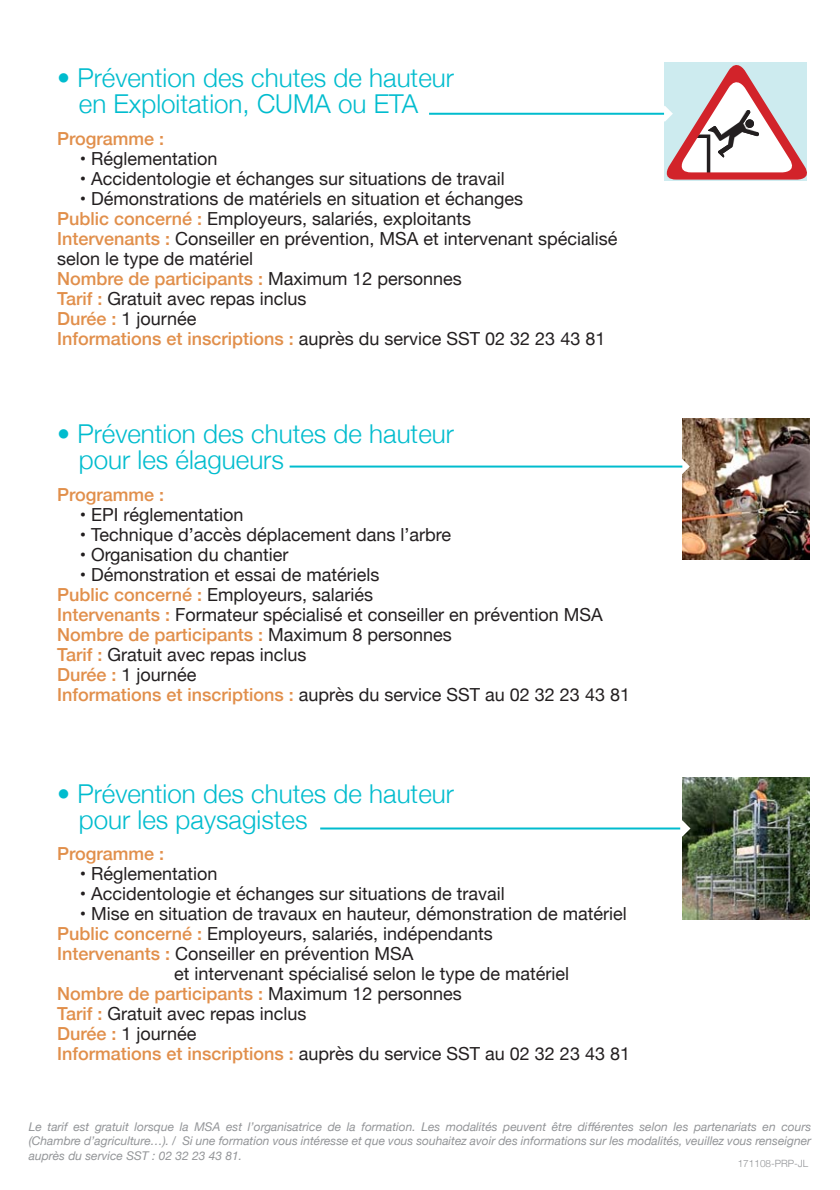
<style>
.page{position:relative;width:840px;height:1190px;background:#fff}
.page>*{position:absolute;margin:0;border:0;box-sizing:border-box;transform-origin:0 0}
.t1{font:300 26px/26px "Helvetica Neue";color:#00bcce}
.t2{font:18px/20px "Helvetica Neue";color:#231f20}
.t3{font:500 18px "Helvetica Neue";color:#e18f4b}
.t4{font:italic 12px/14.4px "Helvetica Neue";color:#939598;text-align:justify}
.t5{font:300 10px "Helvetica Neue";color:#939598}
.s1{font-weight:500;color:#e18f4b}
.s2{font-weight:400;color:#231f20}
</style>
<div class="page">
<img style="left:682px;top:778px;width:128px;height:141px">
<svg style="left:674px;top:820px;width:16px;height:17px"></svg>
<hr style="left:320px;top:828px;width:360px;height:2px;background:#00bcce">
<img style="left:682px;top:418px;width:128px;height:142px">
<svg style="left:657px;top:62px;width:150px;height:118px"></svg>
<hr style="left:429px;top:113px;width:235px;height:2px;background:#00bcce">
<svg style="left:674px;top:458px;width:16px;height:17px"></svg>
<hr style="left:290px;top:466px;width:392px;height:2px;background:#00bcce">
<h1 class="t1" style="left:57px;top:64px;width:398px;text-align:center">• Prévention des chutes de hauteur en Exploitation, CUMA ou ETA</h1>
<p class="t3" style="left:57px;top:127px;width:109px">Programme :</p>
<p class="t2" style="left:80px;top:148px;width:139px">• Réglementation</p>
<p class="t2" style="left:80px;top:168px;width:427px">• Accidentologie et échanges sur situations de travail</p>
<p class="t2" style="left:57px;top:188px;width:562px;text-indent:23px">• Démonstrations de matériels en situation et échanges<br><span class="s1">Public concerné :</span> Employeurs, salariés, exploitants<br><span class="s1">Intervenants :</span> Conseiller en prévention, MSA et intervenant spécialisé selon le type de matériel<br><span class="s1">Nombre de participants :</span> Maximum 12 personnes<br><span class="s1">Tarif :</span> Gratuit avec repas inclus<br><span class="s1">Durée :</span> 1 journée<br><span class="s1">Informations et inscriptions :</span> auprès du service SST 02 32 23 43 81</p>
<h1 class="t1" style="left:79px;top:421px;width:377px;text-indent:-22px">• Prévention des chutes de hauteur pour les élagueurs</h1>
<p class="t3" style="left:57px;top:483px;width:109px">Programme :</p>
<p class="t2" style="left:80px;top:504px;width:165px">• EPI réglementation</p>
<p class="t2" style="left:80px;top:524px;width:373px">• Technique d’accès déplacement dans l’arbre</p>
<p class="t2" style="left:80px;top:544px;width:210px">• Organisation du chantier</p>
<p class="t2" style="left:57px;top:564px;width:574px;text-indent:23px">• Démonstration et essai de matériels<br><span class="s1">Public concerné :</span> Employeurs, salariés<br><span class="s1">Intervenants :</span> Formateur spécialisé et conseiller en prévention MSA <span class="s1">Nombre de participants :</span> Maximum 8 personnes<br><span class="s1">Tarif :</span> Gratuit avec repas inclus<br><span class="s1">Durée :</span> 1 journée<br><span class="s1">Informations et inscriptions :</span> auprès du service SST au 02 32 23 43 81</p>
<h1 class="t1" style="left:79px;top:780px;width:377px;text-indent:-22px">• Prévention des chutes de hauteur pour les paysagistes</h1>
<p class="t3" style="left:57px;top:842px;width:109px">Programme :</p>
<p class="t2" style="left:80px;top:863px;width:139px">• Réglementation</p>
<p class="t2" style="left:80px;top:883px;width:427px">• Accidentologie et échanges sur situations de travail</p>
<p class="t2" style="left:80px;top:903px;width:549px">• Mise en situation de travaux en hauteur, démonstration de matériel</p>
<p class="t2" style="left:57px;top:923px;width:437px"><span class="s1">Public concerné :</span> Employeurs, salariés, indépendants</p>
<p class="t2" style="left:57px;top:943px;width:358px"><span class="s1">Intervenants :</span> Conseiller en prévention MSA</p>
<p class="t2" style="left:174px;top:963px;width:397px">et intervenant spécialisé selon le type de matériel</p>
<p class="t3" style="left:57px;top:982px;width:406px">Nombre de participants : <span class="s2">Maximum 12 personnes</span></p>
<p class="t2" style="left:57px;top:1003px;width:251px"><span class="s1">Tarif :</span> Gratuit avec repas inclus</p>
<p class="t2" style="left:57px;top:1023px;width:141px"><span class="s1">Durée :</span> 1 journée</p>
<p class="t2" style="left:57px;top:1043px;width:574px"><span class="s1">Informations et inscriptions :</span> auprès du service SST au 02 32 23 43 81</p>
<p class="t4" style="left:29px;top:1119px;width:784px">Le tarif est gratuit lorsque la MSA est l’organisatrice de la formation. Les modalités peuvent être différentes selon les partenariats en cours (Chambre d’agriculture…). / Si une formation vous intéresse et que vous souhaitez avoir des informations sur les modalités, veuillez vous renseigner auprès du service SST : 02 32 23 43 81.</p>
<p class="t5" style="left:738px;top:1157px;width:72px">171108-PRP-JL</p>
</div>
